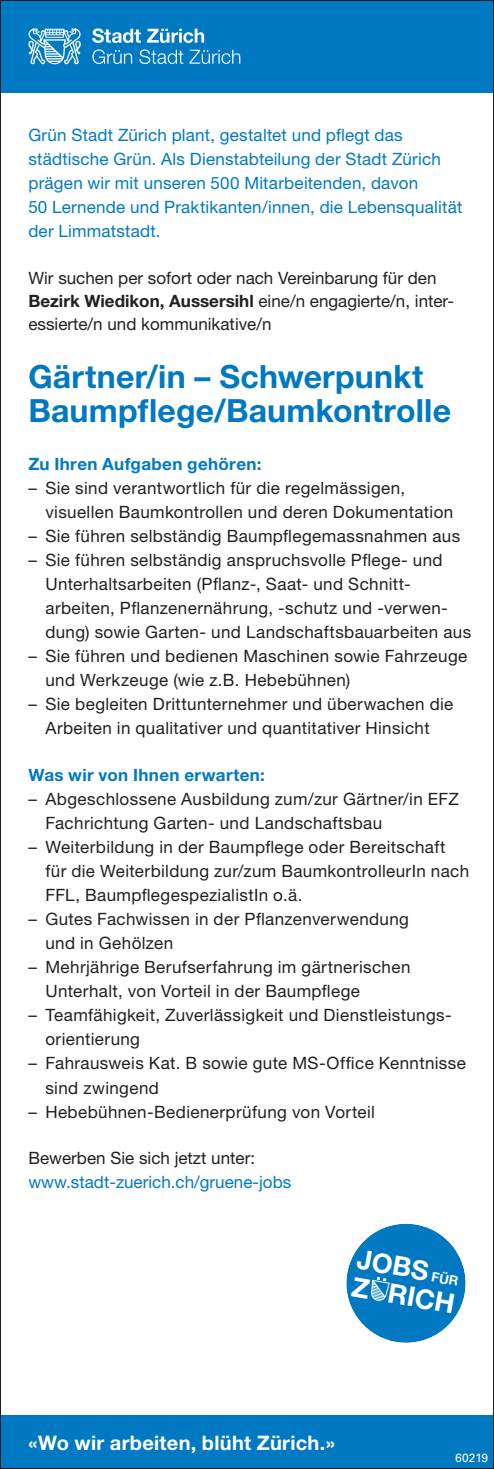
<style>
.page{position:relative;width:494px;height:1469px;background:#fff}
.page>*{position:absolute;margin:0;border:0;box-sizing:border-box;transform-origin:0 0}
.t1{font:700 32px/34px "Rxqkkt Helvetica Neue LT";letter-spacing:.005em;color:#0079c2}
.t2{font:700 27.2px "Rjxrhq Helvetica Neue LT";color:#fff}
.t3{font:700 26.8px "Rjxrhq Helvetica Neue LT";color:#fff}
.t4{font:700 20px "Rxqkkt Helvetica Neue LT";letter-spacing:.015em;color:#fff}
.t5{font:17px/24px "Wrqrsq Helvetica Neue LT";letter-spacing:.02em;color:#231f20}
.t6{font:17px/24px "Wrqrsq Helvetica Neue LT";letter-spacing:.01em;color:#0079c2}
.t7{font:17px "Wrqrsq Helvetica Neue LT";color:#231f20}
.t8{font:700 17px "Rxqkkt Helvetica Neue LT";color:#231f20}
.t9{font:700 17px "Rxqkkt Helvetica Neue LT";letter-spacing:.02em;color:#0079c2}
.t10{font:12px "Univers";letter-spacing:-.01em;color:#fff}
.s1{font-family:"Wrqrsq Helvetica Neue LT";font-weight:400}
.s2{font-size:13.2px}
</style>
<div class="page">
<div style="left:0;top:0;width:493px;height:92px;background:#0079c2"></div>
<div style="left:0;top:1414px;width:493px;height:54px;background:#0079c2"></div>
<div style="left:346px;top:1223px;width:119px;height:119px;background:#0079c2;border-radius:50%"></div>
<svg style="left:371px;top:1277px;width:18px;height:24px"></svg>
<svg style="left:92px;top:28px;width:49px;height:15px"></svg>
<svg style="left:147px;top:29px;width:57px;height:14px"></svg>
<svg style="left:92px;top:49px;width:40px;height:15px"></svg>
<svg style="left:139px;top:49px;width:44px;height:15px"></svg>
<svg style="left:189px;top:50px;width:51px;height:14px"></svg>
<svg style="left:28px;top:28px;width:53px;height:36px"></svg>
<p class="t6" style="left:28px;top:123px;width:435px">Grün Stadt Zürich plant, gestaltet und pflegt das städtische Grün. Als Dienstabteilung der Stadt Zürich prägen wir mit unseren 500 Mitarbeitenden, davon<br>50 Lernende und Praktikanten/innen, die Lebensqualität der Limmatstadt.</p>
<p class="t7" style="left:28px;top:268px;width:409px">Wir suchen per sofort oder nach Vereinbarung für den</p>
<p class="t8" style="left:28px;top:290px;width:426px">Bezirk Wiedikon, Aussersihl <span class="s1">eine/n engagierte/n, inter-</span></p>
<p class="t7" style="left:28px;top:314px;width:244px">essierte/n und kommunikative/n</p>
<h1 class="t1" style="left:28px;top:359px;width:424px">Gärtner/in – Schwerpunkt<br>Baumpflege/Baumkontrolle</h1>
<p class="t9" style="left:28px;top:453px;width:234px">Zu Ihren Aufgaben gehören:</p>
<p class="t5" style="left:45px;top:476px;width:409px;text-indent:-17px">– Sie sind verantwortlich für die regelmässigen, visuellen Baumkontrollen und deren Dokumentation</p>
<p class="t5" style="left:28px;top:524px;width:433px">– Sie führen selbständig Baumpflegemassnahmen aus</p>
<p class="t5" style="left:45px;top:548px;width:427px;text-indent:-17px">– Sie führen selbständig anspruchsvolle Pflege- und Unterhaltsarbeiten (Pflanz-, Saat- und Schnitt&shy;arbeiten, Pflanzenernährung, -schutz und -verwen&shy;dung) sowie Garten- und Landschaftsbauarbeiten aus</p>
<p class="t5" style="left:45px;top:644px;width:423px;text-indent:-17px">– Sie führen und bedienen Maschinen sowie Fahrzeuge und Werkzeuge (wie z.B. Hebebühnen)</p>
<p class="t5" style="left:28px;top:692px;width:426px;text-align:center">– Sie begleiten Drittunternehmer und überwachen die<br>Arbeiten in qualitativer und quantitativer Hinsicht</p>
<p class="t9" style="left:28px;top:764px;width:238px">Was wir von Ihnen erwarten:</p>
<p class="t5" style="left:45px;top:787px;width:414px;text-indent:-17px">– Abgeschlossene Ausbildung zum/zur Gärtner/in EFZ<br>Fachrichtung Garten- und Landschaftsbau</p>
<p class="t5" style="left:45px;top:835px;width:425px;text-indent:-17px">– Weiterbildung in der Baumpflege oder Bereitschaft für die Weiterbildung zur/zum BaumkontrolleurIn nach<br>FFL, BaumpflegespezialistIn o.ä.</p>
<p class="t5" style="left:45px;top:907px;width:365px;text-indent:-17px">– Gutes Fachwissen in der Pflanzenverwendung und in Gehölzen</p>
<p class="t5" style="left:45px;top:955px;width:366px;text-indent:-17px">– Mehrjährige Berufserfahrung im gärtnerischen<br>Unterhalt, von Vorteil in der Baumpflege</p>
<p class="t5" style="left:45px;top:1003px;width:407px;text-indent:-17px">– Teamfähigkeit, Zuverlässigkeit und Dienstleistungs&shy;orientierung</p>
<p class="t5" style="left:45px;top:1051px;width:421px;text-indent:-17px">– Fahrausweis Kat. B sowie gute MS-Office Kenntnisse sind zwingend</p>
<p class="t5" style="left:28px;top:1099px;width:347px">– Hebebühnen-Bedienerprüfung von Vorteil</p>
<p class="t7" style="left:28px;top:1147px;width:228px">Bewerben Sie sich jetzt unter:</p>
<p class="t6" style="left:28px;top:1169px;width:264px">www.stadt-zuerich.ch/gruene-jobs</p>
<h3 class="t3" style="left:360px;top:1242px;width:104px;rotate:10deg">JOBS <span class="s2">FÜR</span></h3>
<h2 class="t2" style="left:355px;top:1269px;width:105px;rotate:10deg">Z RICH</h2>
<p class="t4" style="left:28px;top:1430px;width:308px">«Wo wir arbeiten, blüht Zürich.»</p>
<p class="t10" style="left:455px;top:1450px;width:34px">60219</p>
</div>
